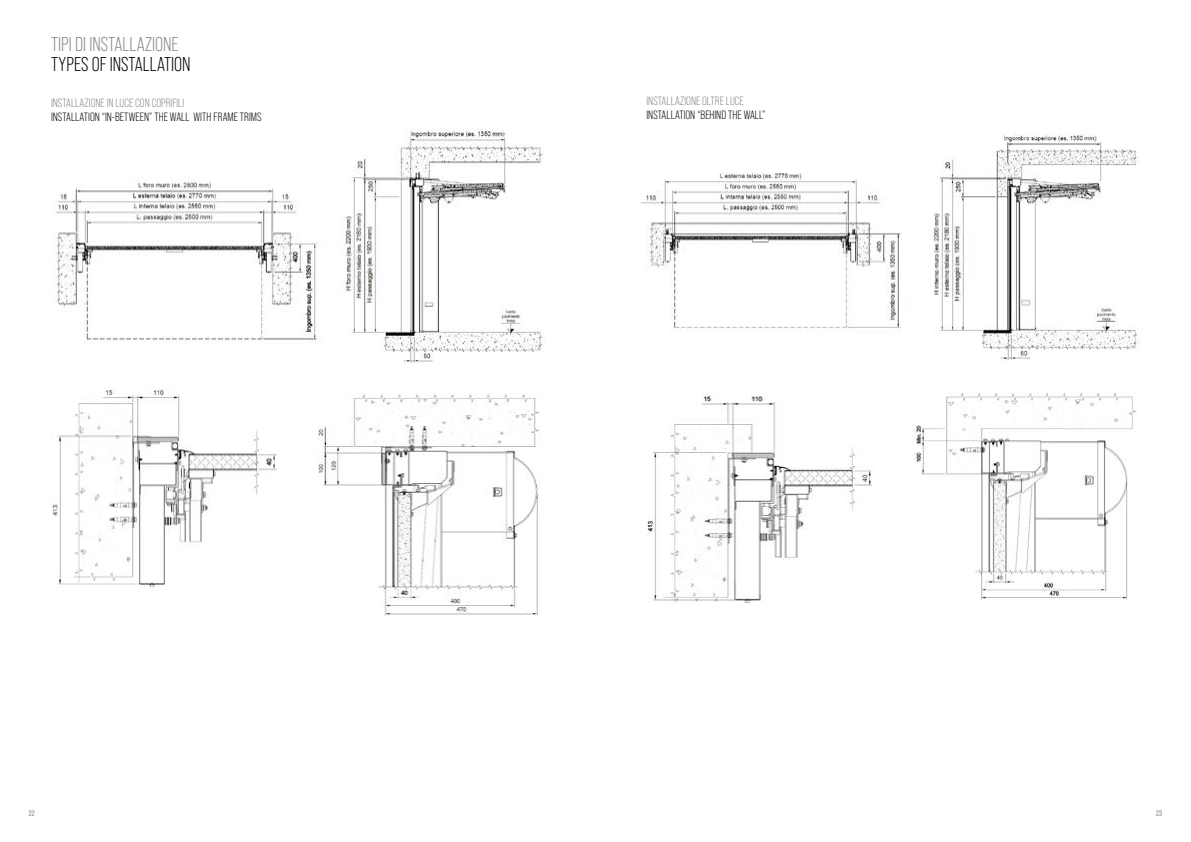
<style>
.page{position:relative;width:1191px;height:842px;background:#fff}
.page>*{position:absolute;margin:0;border:0;box-sizing:border-box;transform-origin:0 0}
.t1{font:20px "Bebas Neue Pro";color:#878787}
.t2{font:20px "Bebas Neue Pro";color:#000}
.t3{font:12px "Bebas Neue Pro";letter-spacing:.005em;color:#000}
.t4{font:12px "Bebas Neue Pro";color:#878787}
.t5{font:8px "Bebas Neue Pro";color:#878787}
</style>
<div class="page">
<img style="left:55px;top:128px;width:489px;height:236px">
<img style="left:52px;top:388px;width:224px;height:200px">
<img style="left:317px;top:393px;width:225px;height:222px">
<img style="left:640px;top:133px;width:500px;height:227px">
<img style="left:647px;top:394px;width:225px;height:209px">
<img style="left:913px;top:391px;width:223px;height:209px">
<h1 class="t1" style="left:51px;top:33px;width:129px">TIPI DI INSTALLAZIONE</h1>
<h1 class="t2" style="left:51px;top:53px;width:141px">TYPES OF INSTALLATION</h1>
<p class="t4" style="left:51px;top:96px;width:135px">INSTALLAZIONE IN LUCE CON COPRIFILI</p>
<p class="t3" style="left:51px;top:111px;width:212px">INSTALLATION “IN-BETWEEN” THE WALL WITH FRAME TRIMS</p>
<p class="t4" style="left:646px;top:94px;width:99px">INSTALLAZIONE OLTRE LUCE</p>
<p class="t3" style="left:646px;top:108px;width:120px">INSTALLATION “BEHIND THE WALL”</p>
<p class="t5" style="left:29px;top:809px;width:7px">22</p>
<p class="t5" style="left:1156px;top:809px;width:7px">23</p>
</div>
